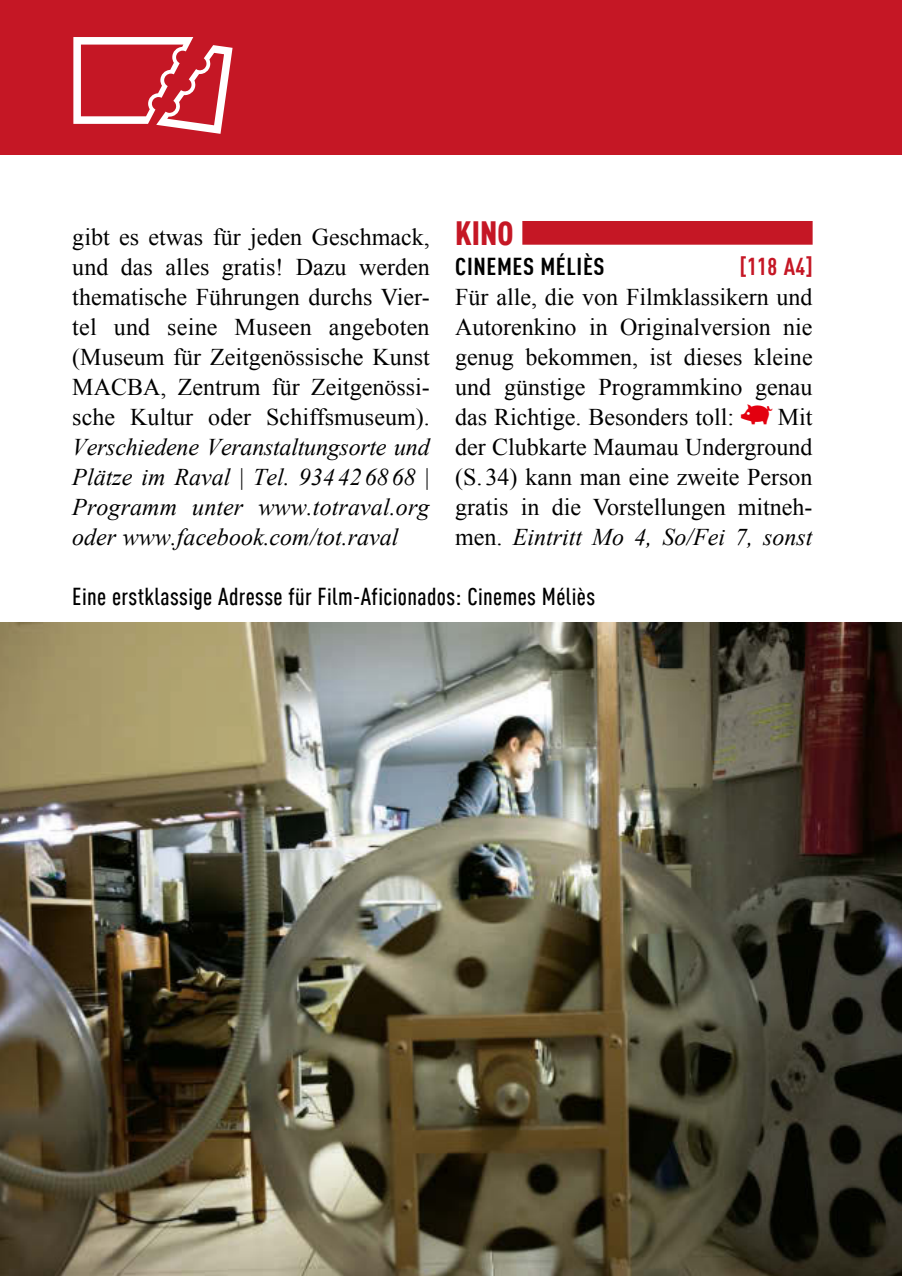
<style>
.page{position:relative;width:902px;height:1276px;background:#fff}
.page>*{position:absolute;margin:0;border:0;box-sizing:border-box;transform-origin:0 0}
.t1{font:900 33px "MPDIN Pro Cond";color:#c51725}
.t2{font:24px/30px "MP Times New Roman";color:#000;text-align:justify}
.t3{font:italic 24px/30px "MP Times New Roman";color:#000;text-align:justify}
.t4{font:500 24px "MPDIN Pro Cond";letter-spacing:.015em;color:#000}
.t5{font:700 24px "MPDIN Pro Cond";letter-spacing:.025em;color:#000;scale:1.04 1}
.t6{font:700 24px "MPDIN Pro Cond";color:#c51725}
.s1{font-family:"Marco Polo Piktogramme";font-size:21px;color:#e3000f}
.s2{font-style:italic}
.s3{font-style:normal}
</style>
<div class="page">
<div style="left:0;top:0;width:901px;height:155px;background:#c51725"></div>
<svg style="left:73px;top:37px;width:159px;height:97px"></svg>
<div style="left:455px;top:221px;width:357px;height:24px;background:#c51725"></div>
<div style="left:451px;top:219px;width:71px;height:54px;background:#fff"></div>
<img style="left:0;top:622px;width:901px;height:654px">
<hr style="left:901px;top:934px;width:1px;height:246px;background:#f4d6cd">
<hr style="left:901px;top:882px;width:1px;height:57px;background:#c51725">
<hr style="left:901px;top:821px;width:1px;height:72px;background:#c51725">
<h1 class="t1" style="left:455px;top:209px;width:81px">KINO ·</h1>
<p class="t5" style="left:455px;top:249px;width:145px">CINEMES MÉLIÈS</p>
<p class="t6" style="left:739px;top:249px;width:74px">[118 A4]</p>
<p class="t2" style="left:455px;top:281px;width:359px">Für alle, die von Filmklassikern und Autorenkino in Originalversion nie genug bekommen, ist dieses kleine und günstige Programmkino genau das Richtige. Besonders toll: <span class="s1">4</span> Mit der Clubkarte Maumau Underground (S. 34) kann man eine zweite Person gratis in die Vorstellungen mitneh&shy;men. <span class="s2">Eintritt Mo 4, So/Fei 7, sonst</span></p>
<p class="t2" style="left:72px;top:221px;width:359px">gibt es etwas für jeden Geschmack, und das alles gratis! Dazu werden thematische Führungen durchs Vier&shy;tel und seine Museen angeboten (Museum für Zeitgenössische Kunst MACBA, Zentrum für Zeitgenössi&shy;sche Kultur oder Schiffsmuseum).</p>
<p class="t3" style="left:72px;top:431px;width:359px">Verschiedene Veranstaltungsorte und Plätze im Raval <span class="s3">|</span> Tel. 934 426868 <span class="s3">| </span>Programm unter www.totraval.org oder www.facebook.com/tot.raval</p>
<p class="t4" style="left:72px;top:580px;width:524px">Eine erstklassige Adresse für Film-Aficionados: Cinemes Méliès</p>
</div>
